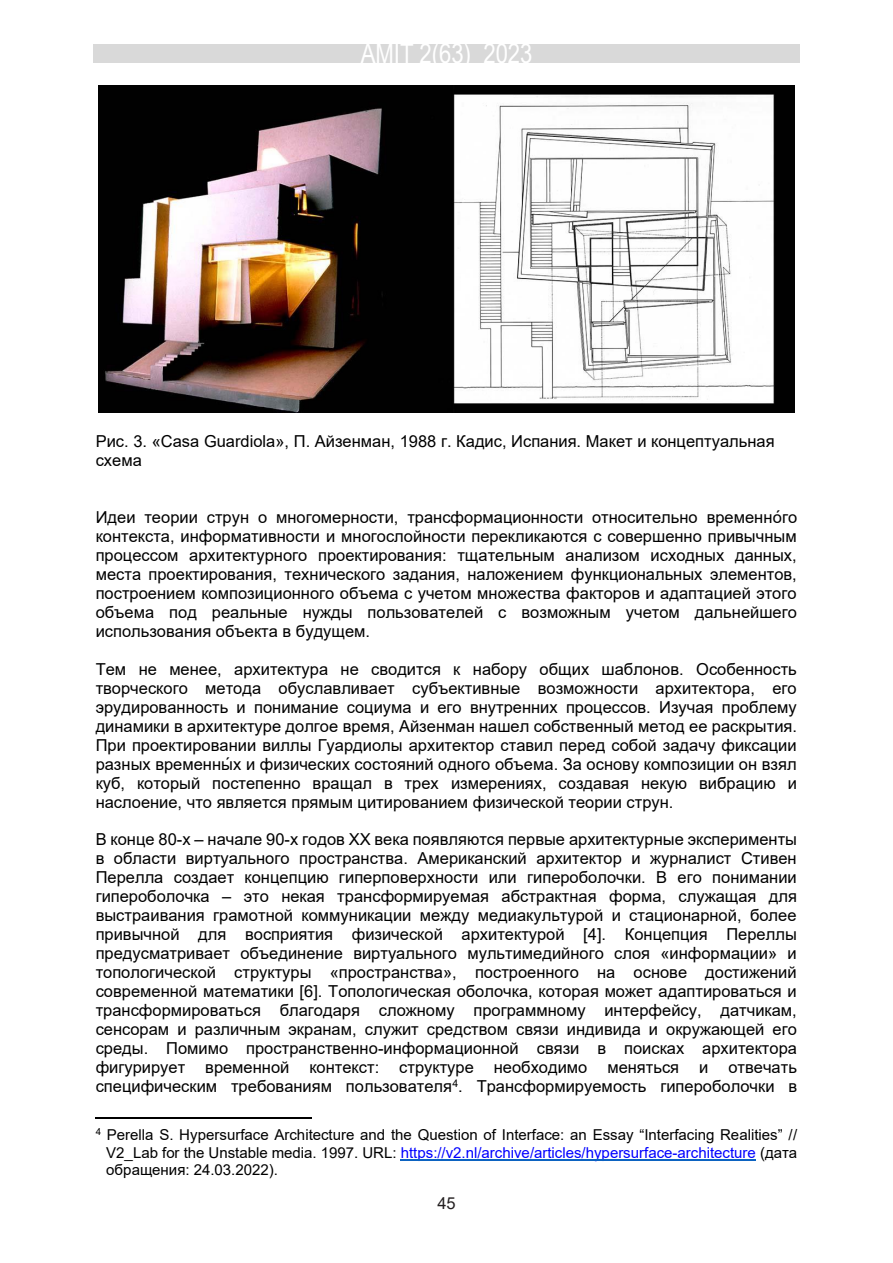
<style>
.page{position:relative;width:893px;height:1263px;background:#fff}
.page>*{position:absolute;margin:0;border:0;box-sizing:border-box;transform-origin:0 0}
.t1{font:27px "Arial Narrow";color:#fff}
.t2{font:16.5px/19px "Arial";color:#000;text-align:justify}
.t3{font:16.5px "Arial";color:#231f20}
.t4{font:15px/17.2px "Arial";color:#000;text-align:justify}
.s1{color:#00f}
</style>
<div class="page">
<div style="left:93px;top:44px;width:707px;height:19px;background:#d9d9d9"></div>
<hr style="left:96px;top:1118px;width:216px;height:1px;background:#000">
<hr style="left:401px;top:1159px;width:355px;height:1px;background:#0c63c1">
<img style="left:98px;top:85px;width:697px;height:327px">
<h1 class="t1" style="left:361px;top:34px;width:173px">AMIT 2(63) 2023</h1>
<p class="t2" style="left:96px;top:431px;width:680px">Рис. 3. «Casa Guardiola», П. Айзенман, 1988 г. Кадис, Испания. Макет и концептуальная схема</p>
<p class="t2" style="left:96px;top:507px;width:703px">Идеи теории струн о многомерности, трансформационности относительно временно́го контекста, информативности и многослойности перекликаются с совершенно привычным процессом архитектурного проектирования: тщательным анализом исходных данных, места проектирования, технического задания, наложением функциональных элементов, построением композиционного объема с учетом множества факторов и адаптацией этого объема под реальные нужды пользователей с возможным учетом дальнейшего использования объекта в будущем.</p>
<p class="t2" style="left:96px;top:659px;width:703px">Тем не менее, архитектура не сводится к набору общих шаблонов. Особенность творческого метода обуславливает субъективные возможности архитектора, его эрудированность и понимание социума и его внутренних процессов. Изучая проблему динамики в архитектуре долгое время, Айзенман нашел собственный метод ее раскрытия.<br>При проектировании виллы Гуардиолы архитектор ставил перед собой задачу фиксации разных временны́х и физических состояний одного объема. За основу композиции он взял куб, который постепенно вращал в трех измерениях, создавая некую вибрацию и наслоение, что является прямым цитированием физической теории струн.</p>
<p class="t2" style="left:96px;top:830px;width:703px">В конце 80-х ‒ начале 90-х годов XX века появляются первые архитектурные эксперименты в области виртуального пространства. Американский архитектор и журналист Стивен Перелла создает концепцию гиперповерхности или гипероболочки. В его понимании гипероболочка ‒ это некая трансформируемая абстрактная форма, служащая для выстраивания грамотной коммуникации между медиакультурой и стационарной, более привычной для восприятия физической архитектурой [4]. Концепция Переллы предусматривает объединение виртуального мультимедийного слоя «информации» и топологической структуры «пространства», построенного на основе достижений современной математики [6]. Топологическая оболочка, которая может адаптироваться и трансформироваться благодаря сложному программному интерфейсу, датчикам, сенсорам и различным экранам, служит средством связи индивида и окружающей его среды. Помимо пространственно-информационной связи в поисках архитектора фигурирует временной контекст: структуре необходимо меняться и отвечать специфическим требованиям пользователя<sup>4</sup>. Трансформируемость гипероболочки в</p>
<p class="t4" style="left:106px;top:1126px;width:693px;text-indent:-11px"><sup>4</sup> Perella S. Hypersurface Architecture and the Question of Interface: an Essay “Interfacing Realities” // V2_Lab for the Unstable media. 1997. URL: <span class="s1">https://v2.nl/archive/articles/hypersurface-architecture</span> (дата обращения: 24.03.2022).</p>
<p class="t3" style="left:437px;top:1191px;width:20px">45</p>
</div>
